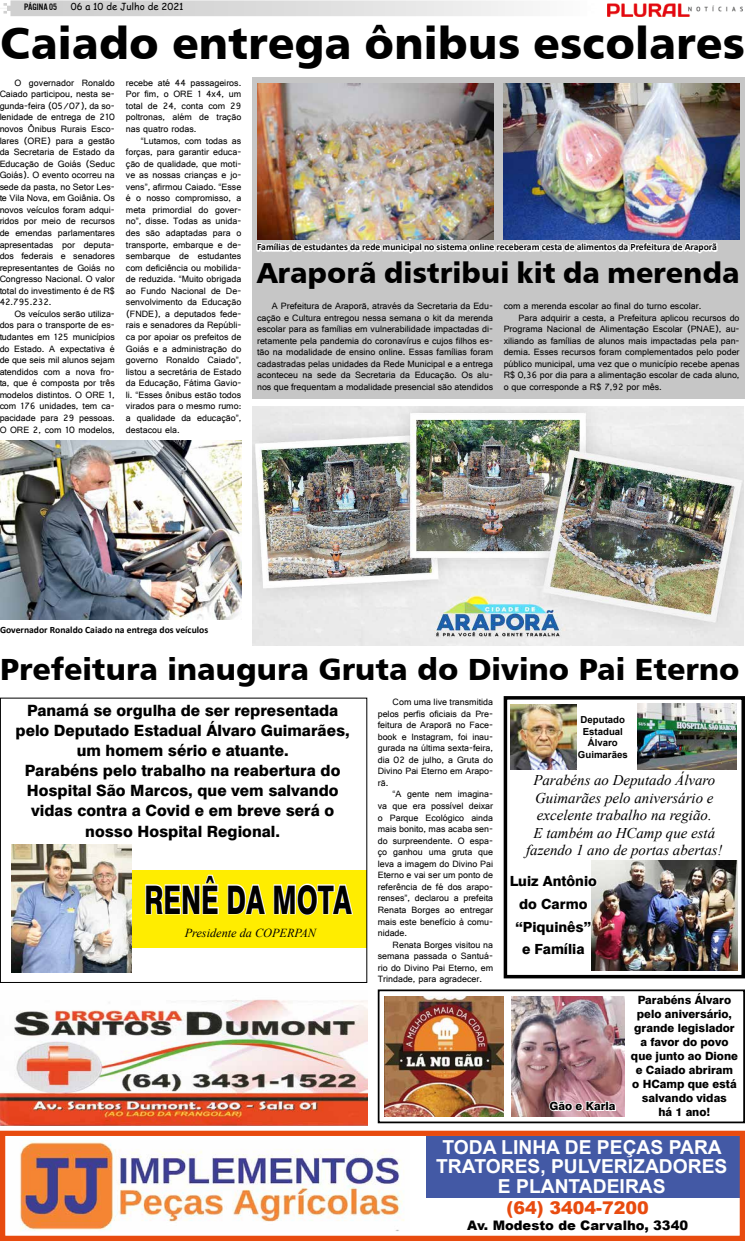
<style>
.page{position:relative;width:745px;height:1241px;background:#fff}
.page>*{position:absolute;margin:0;border:0;box-sizing:border-box;transform-origin:0 0}
.t1{font:44.62px "Humanist 777 BT Black B";color:#000}
.t2{font:800 39.38px "Swiss 721 BT";color:#000;scale:.67 1}
.t3{font:30.62px "Humanist 777 BT Black B";color:#000}
.t4{font:28.88px "Humanist 777 BT Black B";color:#000}
.t5{font:700 19.25px/19.2px "Arial";color:#fff;text-align:center}
.t6{font:900 17.5px "Arial";color:#e84b0f}
.t7{font:800 15.58px/20.1px "Swiss 721 BT";color:#000;text-align:center}
.t8{font:italic 14.88px/17.5px "Times New Roman";color:#000;text-align:center}
.t9{font:800 14px/22.8px "Swiss 721 BT";color:#000;text-align:center}
.t10{font:900 13.12px "Arial";color:#000}
.t11{font:italic 12.25px "Times New Roman";color:#000}
.t12{font:800 11.38px/14px "Swiss 721 BT";color:#000;text-align:center}
.t13{font:9.62px/11.5px "Gautami";color:#000;text-align:justify}
.t14{font:700 9.62px "Calibri";color:#000}
.t15{font:700 9.62px/11.5px "Arial";color:#000;text-align:center}
.t16{font:9.62px "Comic Sans MS";color:#000}
.t17{font:9.62px "U.S.101";color:#000}
</style>
<div class="page">
<svg style="left:3px;top:0;width:521px;height:16px;background:#dedede"></svg>
<img style="left:607px;top:3px;width:135px;height:14px">
<div style="left:425px;top:1135px;width:314px;height:62px;background:#4359a5"></div>
<div style="left:0;top:1130px;width:744px;height:110px;border:5px solid #e84b0f"></div>
<img style="left:20px;top:1140px;width:384px;height:90px">
<div style="left:131px;top:870px;width:236px;height:78px;background:#ffed00"></div>
<svg style="left:15px;top:844px;width:339px;height:139px"></svg>
<img style="left:12px;top:844px;width:119px;height:128px">
<div style="left:377px;top:989px;width:367px;height:134px;border:2px solid #000"></div>
<img style="left:384px;top:996px;width:119px;height:120px">
<svg style="left:628px;top:990px;width:111px;height:2px"></svg>
<img style="left:511px;top:996px;width:113px;height:120px">
<svg style="left:547px;top:1099px;width:70px;height:13px"></svg>
<div style="left:503px;top:696px;width:241px;height:282px;border:4px solid #000"></div>
<img style="left:591px;top:860px;width:146px;height:110px">
<svg style="left:591px;top:873px;width:7px;height:15px"></svg>
<svg style="left:591px;top:918px;width:1px;height:38px"></svg>
<img style="left:510px;top:704px;width:65px;height:65px">
<img style="left:637px;top:703px;width:99px;height:66px">
<img style="left:0;top:440px;width:241px;height:179px">
<svg style="left:0;top:610px;width:211px;height:10px;background:#7b8795"></svg>
<div style="left:252px;top:77px;width:491px;height:321px;background:#c6c6c6"></div>
<img style="left:257px;top:83px;width:236px;height:146px">
<img style="left:503px;top:83px;width:236px;height:156px">
<img style="left:256px;top:229px;width:463px;height:25px">
<img style="left:252px;top:406px;width:491px;height:239px">
<img style="left:0;top:999px;width:367px;height:126px">
<p class="t17" style="left:24px;top:2px;width:35px">PÁGINA 05</p>
<p class="t16" style="left:71px;top:0;width:114px">06 a 10 de Julho de 2021</p>
<h1 class="t1" style="left:0;top:14px;width:745px">Caiado entrega ônibus escolares</h1>
<p class="t13" style="left:-1px;top:77px;width:117px;text-indent:15px">O governador Ronaldo Caiado participou, nesta se&shy;gunda-feira (05/07), da so&shy;lenidade de entrega de 210 novos Ônibus Rurais Esco&shy;lares (ORE) para a gestão da Secretaria de Estado da Educação de Goiás (Seduc Goiás). O evento ocorreu na sede da pasta, no Setor Les&shy;te Vila Nova, em Goiânia. Os novos veículos foram adqui&shy;ridos por meio de recursos de emendas parlamentares apresentadas por deputa&shy;dos federais e senadores representantes de Goiás no Congresso Nacional. O valor total do investimento é de R$ 42.795.232.</p>
<p class="t13" style="left:-1px;top:308px;width:117px;text-indent:15px">Os veículos serão utiliza&shy;dos para o transporte de es&shy;tudantes em 125 municípios do Estado. A expectativa é de que seis mil alunos sejam atendidos com a nova fro&shy;ta, que é composta por três modelos distintos. O ORE 1, com 176 unidades, tem ca&shy;pacidade para 29 pessoas.<br>O ORE 2, com 10 modelos,</p>
<p class="t13" style="left:126px;top:77px;width:117px">recebe até 44 passageiros.<br>Por fim, o ORE 1 4x4, um total de 24, conta com 29 poltronas, além de tração nas quatro rodas.</p>
<p class="t13" style="left:126px;top:134px;width:117px;text-indent:15px">“Lutamos, com todas as forças, para garantir educa&shy;ção de qualidade, que moti&shy;ve as nossas crianças e jo&shy;vens”, afirmou Caiado. “Esse é o nosso compromisso, a meta primordial do gover&shy;no”, disse. Todas as unida&shy;des são adaptadas para o transporte, embarque e de&shy;sembarque de estudantes com deficiência ou mobilida&shy;de reduzida. “Muito obrigada ao Fundo Nacional de De&shy;senvolvimento da Educação (FNDE), a deputados fede&shy;rais e senadores da Repúbli&shy;ca por apoiar os prefeitos de Goiás e a administração do governo Ronaldo Caiado”, listou a secretária de Estado da Educação, Fátima Gavio&shy;li. “Esses ônibus estão todos virados para o mesmo rumo: a qualidade da educação”, destacou ela.</p>
<p class="t14" style="left:257px;top:241px;width:461px">Famílias de estudantes da rede municipal no sistema online receberam cesta de alimentos da Prefeitura de Araporã</p>
<h3 class="t4" style="left:257px;top:254px;width:483px">Araporã distribui kit da merenda</h3>
<p class="t13" style="left:257px;top:300px;width:237px;text-indent:15px">A Prefeitura de Araporã, através da Secretaria da Edu&shy;cação e Cultura entregou nessa semana o kit da merenda escolar para as famílias em vulnerabilidade impactadas di&shy;retamente pela pandemia do coronavírus e cujos filhos es&shy;tão na modalidade de ensino online. Essas famílias foram cadastradas pelas unidades da Rede Municipal e a entrega aconteceu na sede da Secretaria da Educação. Os alu&shy;nos que frequentam a modalidade presencial são atendidos</p>
<p class="t13" style="left:503px;top:300px;width:199px">com a merenda escolar ao final do turno escolar.</p>
<p class="t13" style="left:518px;top:311px;width:222px">Para adquirir a cesta, a Prefeitura aplicou recursos do</p>
<p class="t13" style="left:503px;top:323px;width:237px">Programa Nacional de Alimentação Escolar (PNAE), au-</p>
<p class="t13" style="left:503px;top:334px;width:237px">xiliando as famílias de alunos mais impactadas pela pan-</p>
<p class="t13" style="left:503px;top:346px;width:237px">demia. Esses recursos foram complementados pelo poder</p>
<p class="t13" style="left:503px;top:357px;width:237px">público municipal, uma vez que o município recebe apenas</p>
<p class="t13" style="left:503px;top:369px;width:237px">R$ 0,36 por dia para a alimentação escolar de cada aluno,</p>
<p class="t13" style="left:503px;top:381px;width:160px">o que corresponde a R$ 7,92 por mês.</p>
<p class="t14" style="left:0;top:623px;width:210px">Governador Ronaldo Caiado na entrega dos veículos</p>
<h3 class="t3" style="left:0;top:649px;width:740px">Prefeitura inaugura Gruta do Divino Pai Eterno</h3>
<p class="t13" style="left:377px;top:695px;width:117px;text-indent:15px">Com uma live transmitida pelos perfis oficiais da Pre&shy;feitura de Araporã no Face&shy;book e Instagram, foi inau&shy;gurada na última sexta-feira, dia 02 de julho, a Gruta do Divino Pai Eterno em Arapo&shy;rã.</p>
<p class="t13" style="left:377px;top:788px;width:117px;text-indent:15px">“A gente nem imagina&shy;va que era possível deixar o Parque Ecológico ainda mais bonito, mas acaba sen&shy;do surpreendente. O espa&shy;ço ganhou uma gruta que leva a imagem do Divino Pai Eterno e vai ser um ponto de referência de fé dos arapo&shy;renses”, declarou a prefeita Renata Borges ao entregar mais este benefício à comu&shy;nidade.</p>
<p class="t13" style="left:377px;top:938px;width:117px;text-indent:15px">Renata Borges visitou na semana passada o Santuá&shy;rio do Divino Pai Eterno, em Trindade, para agradecer.</p>
<p class="t7" style="left:16px;top:700px;width:335px">Panamá se orgulha de ser representada pelo Deputado Estadual Álvaro Guimarães, um homem sério e atuante.<br>Parabéns pelo trabalho na reabertura do Hospital São Marcos, que vem salvando vidas contra a Covid e em breve será o nosso Hospital Regional.</p>
<p class="t15" style="left:577px;top:714px;width:51px">Deputado<br>Estadual<br>Álvaro<br>Guimarães</p>
<h3 class="t8" style="left:525px;top:771px;width:198px">Parabéns ao Deputado Álvaro<br>Guimarães pelo aniversário e excelente trabalho na região.<br>E também ao HCamp que está fazendo 1 ano de portas abertas!</h3>
<h3 class="t9" style="left:509px;top:869px;width:89px">Luiz Antônio do Carmo “Piquinês” e Família</h3>
<h2 class="t2" style="left:144px;top:875px;width:311px">RENÊ DA MOTA</h2>
<p class="t11" style="left:184px;top:924px;width:133px">Presidente da COPERPAN</p>
<p class="t12" style="left:549px;top:1098px;width:67px">Gão e Karla</p>
<p class="t12" style="left:630px;top:993px;width:108px">Parabéns Álvaro pelo aniversário, grande legislador a favor do povo que junto ao Dione e Caiado abriram o HCamp que está salvando vidas<br>há 1 ano!</p>
<h3 class="t5" style="left:436px;top:1137px;width:292px">TODA LINHA DE PEÇAS PARA<br>TRATORES, PULVERIZADORES<br>E PLANTADEIRAS</h3>
<h3 class="t6" style="left:506px;top:1194px;width:143px">(64) 3404-7200</h3>
<h3 class="t10" style="left:467px;top:1215px;width:222px">Av. Modesto de Carvalho, 3340</h3>
</div>
